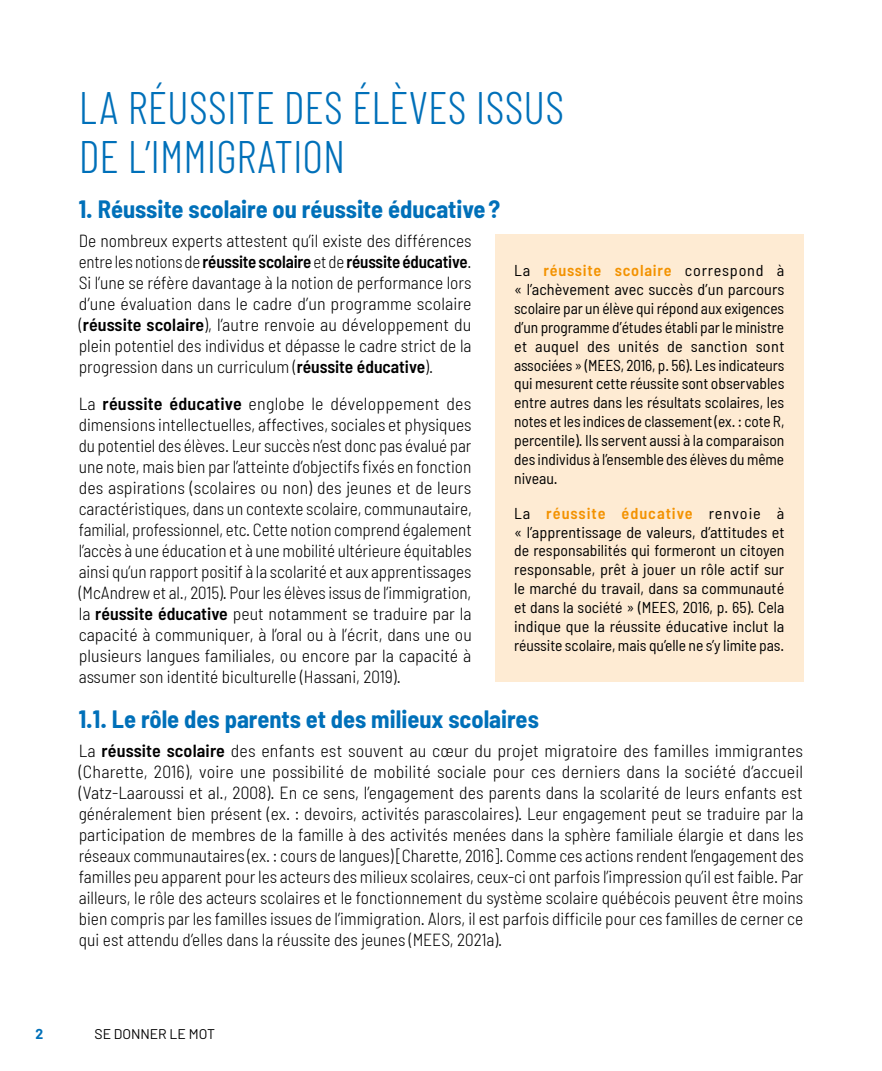
<style>
.page{position:relative;width:882px;height:1071px;background:#fff}
.page>*{position:absolute;margin:0;border:0;box-sizing:border-box;transform-origin:0 0}
.t1{font:300 45.5px/49px "Barlow Condensed";color:#0070b9}
.t2{font:700 semi-condensed 24.5px "Barlow";color:#0070b9}
.t3{font:300 semi-condensed 17.5px/21px "Barlow";color:#000;text-align:justify}
.t4{font:semi-condensed 15.75px/18.9px "Barlow";color:#000;text-align:justify}
.t5{font:14px "Barlow";color:#000}
.t6{font:700 14px "Barlow";color:#0070b9}
.s1{font-weight:600}
.s2{font-weight:600;color:#f39200}
</style>
<div class="page">
<div style="left:495px;top:234px;width:308px;height:448px;background:#feebd3"></div>
<h1 class="t1" style="left:79px;top:82px;width:487px">LA RÉUSSITE DES ÉLÈVES ISSUS<br>DE L’IMMIGRATION</h1>
<h2 class="t2" style="left:79px;top:194px;width:423px">1. Réussite scolaire ou réussite éducative ?</h2>
<p class="t3" style="left:79px;top:230px;width:394px">De nombreux experts attestent qu’il existe des différences entre les notions de <span class="s1">réussite scolaire</span> et de <span class="s1">réussite éducative</span>.<br>Si l’une se réfère davantage à la notion de performance lors d’une évaluation dans le cadre d’un programme scolaire (<span class="s1">réussite scolaire</span>), l’autre renvoie au développement du plein potentiel des individus et dépasse le cadre strict de la progression dans un curriculum (<span class="s1">réussite éducative</span>).</p>
<p class="t3" style="left:79px;top:393px;width:395px">La <span class="s1">réussite éducative</span> englobe le développement des dimensions intellectuelles, affectives, sociales et physiques du potentiel des élèves. Leur succès n’est donc pas évalué par une note, mais bien par l’atteinte d’objectifs fixés en fonction des aspirations (scolaires ou non) des jeunes et de leurs caractéristiques, dans un contexte scolaire, communautaire, familial, professionnel, etc. Cette notion comprend également l’accès à une éducation et à une mobilité ultérieure équitables ainsi qu’un rapport positif à la scolarité et aux apprentissages (McAndrew et al., 2015). Pour les élèves issus de l’immigration, la <span class="s1">réussite éducative</span> peut notamment se traduire par la capacité à communiquer, à l’oral ou à l’écrit, dans une ou plusieurs langues familiales, ou encore par la capacité à assumer son identité biculturelle (Hassani, 2019).</p>
<h2 class="t2" style="left:79px;top:704px;width:462px">1.1. Le rôle des parents et des milieux scolaires</h2>
<p class="t3" style="left:79px;top:740px;width:726px">La <span class="s1">réussite scolaire</span> des enfants est souvent au cœur du projet migratoire des familles immigrantes (Charette, 2016), voire une possibilité de mobilité sociale pour ces derniers dans la société d’accueil (Vatz-Laaroussi et al., 2008). En ce sens, l’engagement des parents dans la scolarité de leurs enfants est généralement bien présent (ex. : devoirs, activités parascolaires). Leur engagement peut se traduire par la participation de membres de la famille à des activités menées dans la sphère familiale élargie et dans les réseaux communautaires (ex. : cours de langues) [Charette, 2016]. Comme ces actions rendent l’engagement des familles peu apparent pour les acteurs des milieux scolaires, ceux-ci ont parfois l’impression qu’il est faible. Par ailleurs, le rôle des acteurs scolaires et le fonctionnement du système scolaire québécois peuvent être moins bien compris par les familles issues de l’immigration. Alors, il est parfois difficile pour ces familles de cerner ce qui est attendu d’elles dans la réussite des jeunes (MEES, 2021a).</p>
<p class="t4" style="left:514px;top:261px;width:272px">La <span class="s2">réussite scolaire</span> correspond à « l’achèvement avec succès d’un parcours scolaire par un élève qui répond aux exigences d’un programme d’études établi par le ministre et auquel des unités de sanction sont associées » (MEES, 2016, p. 56). Les indicateurs qui mesurent cette réussite sont observables entre autres dans les résultats scolaires, les notes et les indices de classement (ex. : cote R, percentile). Ils servent aussi à la comparaison des individus à l’ensemble des élèves du même niveau.</p>
<p class="t4" style="left:514px;top:503px;width:272px">La <span class="s2">réussite éducative</span> renvoie à « l’apprentissage de valeurs, d’attitudes et de responsabilités qui formeront un citoyen responsable, prêt à jouer un rôle actif sur le marché du travail, dans sa communauté et dans la société » (MEES, 2016, p. 65). Cela indique que la réussite éducative inclut la réussite scolaire, mais qu’elle ne s’y limite pas.</p>
<p class="t6" style="left:35px;top:1025px;width:9px">2</p>
<p class="t5" style="left:94px;top:1025px;width:122px">SE DONNER LE MOT</p>
</div>
